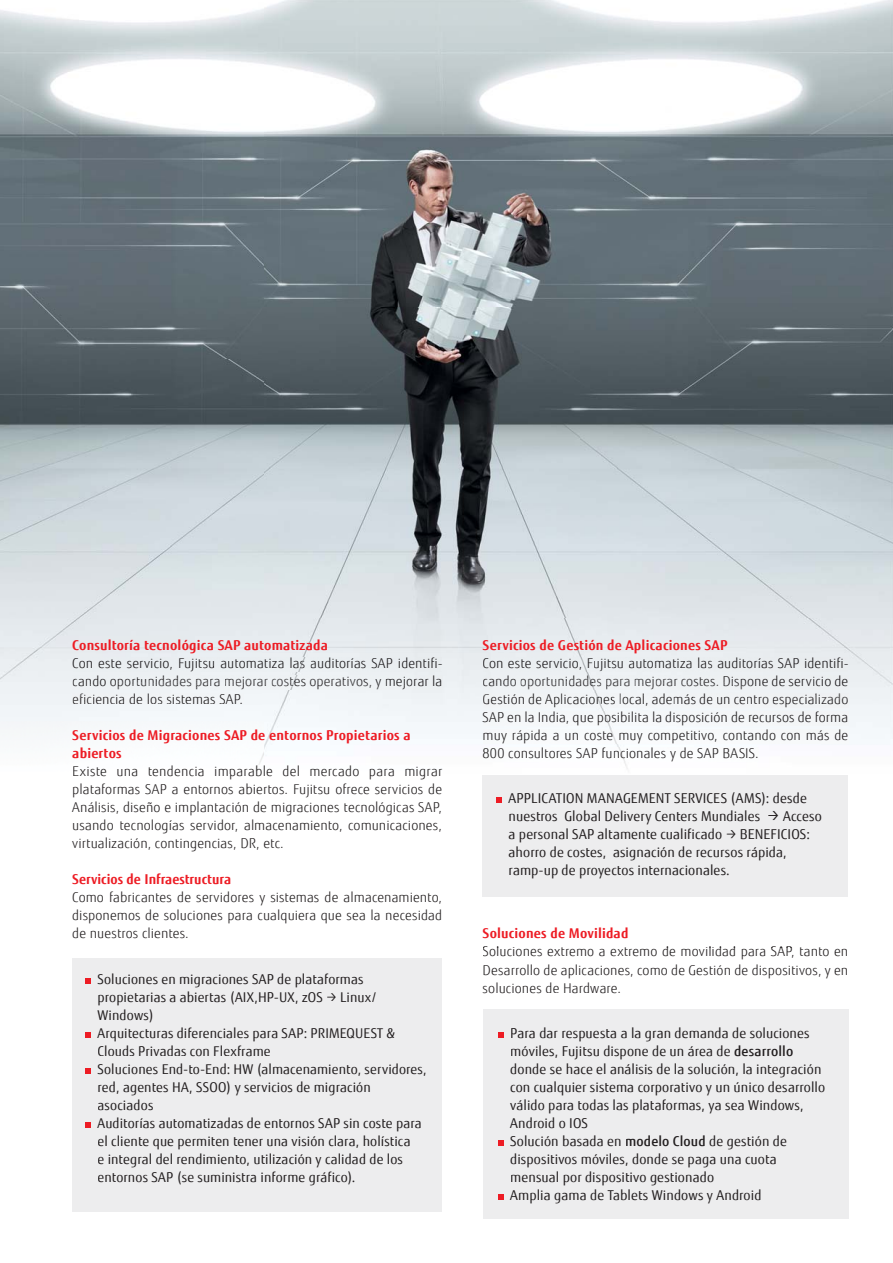
<style>
.page{position:relative;width:893px;height:1263px;background:#fff}
.page>*{position:absolute;margin:0;border:0;box-sizing:border-box;transform-origin:0 0}
.t1{font:13.65px/18px "Fujitsu Sans";letter-spacing:.005em;color:#231f20}
.t2{font:700 13.65px "Fujitsu Sans";color:#ed1c24}
.t3{font:300 13.5px/18px "Fujitsu Sans";letter-spacing:.005em;color:#231f20;text-align:justify}
.t4{font:13.5px/18px "Fujitsu Sans";letter-spacing:.005em;color:#231f20}
.t5{font:300 13.5px/18px "Fujitsu Sans";letter-spacing:.01em;color:#211e1f}
.t6{font:300 13.5px/18px "Fujitsu Sans";letter-spacing:.01em;color:#1e1c1e}
.t7{font:700 13.5px "Fujitsu Sans";letter-spacing:.015em;color:#ed1c24}
.s1{font-weight:700;color:#ed1c24}
.s2{color:#1c1a1c}
.s3{color:#1c1a1d}
.s4{color:#1d1b1d}
.s5{color:#1c1b1d}
.s6{color:#1e1b1d}
.s7{color:#1f1c1e}
.s8{color:#1e1c1d}
.s9{color:#1f1d1e}
.s10{color:#1f1d1f}
.s11{color:#201d1f}
.s12{color:#221f20}
.s13{color:#1d1a1c}
.s14{color:#1e1c1e}
.s15{color:#1d1a1d}
.s16{color:#181618}
.s17{color:#201e1f}
.s18{color:#201d1e}
.s19{color:#221e20}
.s20{color:#221e1f}
.s21{font-size:15.3px}
.s22{font-weight:500}
</style>
<div class="page">
<img style="left:0;top:0;width:893px;height:769px">
<div style="left:73px;top:657px;width:369px;height:14px;background:#eaeef1"></div>
<div style="left:73px;top:675px;width:369px;height:14px;background:#eef1f4"></div>
<div style="left:73px;top:693px;width:170px;height:11px;background:#f1f4f6"></div>
<img style="left:74px;top:765px;width:368px;height:4px">
<div style="left:72px;top:958px;width:370px;height:254px;background:#ededee"></div>
<svg style="left:85px;top:978px;width:6px;height:5px"></svg>
<svg style="left:85px;top:1032px;width:6px;height:6px"></svg>
<svg style="left:85px;top:1068px;width:6px;height:6px"></svg>
<svg style="left:85px;top:1122px;width:6px;height:6px"></svg>
<div style="left:483px;top:657px;width:365px;height:14px;background:#eaeef1"></div>
<div style="left:483px;top:675px;width:365px;height:14px;background:#edf1f3"></div>
<div style="left:483px;top:693px;width:365px;height:14px;background:#f1f4f6"></div>
<div style="left:483px;top:711px;width:365px;height:14px;background:#f4f7f9"></div>
<img style="left:484px;top:729px;width:364px;height:14px">
<img style="left:483px;top:747px;width:276px;height:14px">
<div style="left:483px;top:775px;width:365px;height:121px;background:#ededee"></div>
<svg style="left:496px;top:797px;width:6px;height:6px"></svg>
<div style="left:483px;top:1009px;width:365px;height:209px;background:#ededee"></div>
<svg style="left:498px;top:1032px;width:5px;height:6px"></svg>
<svg style="left:498px;top:1140px;width:5px;height:6px"></svg>
<svg style="left:498px;top:1194px;width:5px;height:6px"></svg>
<p class="t6" style="left:72px;top:636px;width:371px"><span class="s1">Consultoría tecnológica SAP automatizada<br></span><span class="s2">Co</span><span class="s3">n</span> <span class="s4">es</span><span class="s5">te</span> <span class="s4">s</span><span class="s3">er</span><span class="s5">vi</span><span class="s4">cio, Fujitsu automat</span><span class="s3">iz</span><span class="s4">a la</span>s <span class="s4">auditorías SAP i</span><span class="s3">de</span><span class="s2">ntifi&shy;</span><span class="s6">cando op</span>ortunidades para mejorar costes <span class="s7">oper</span>ativos, y mejo<span class="s6">rar</span> <span class="s4">la </span>ef<span class="s7">iciencia</span> <span class="s8">d</span><span class="s7">e lo</span><span class="s9">s</span> si<span class="s9">stemas</span> S<span class="s10">AP</span><span class="s11">.</span></p>
<p class="t3" style="left:72px;top:726px;width:371px;text-align:left"><span class="s1">Servicios de Migraciones SAP de entornos Propietarios a abiertos<br></span>Existe una tendencia <span class="s12">i</span>mpar<span class="s12">able</span> del mercado para migrar plataformas SAP a entornos abiertos. Fujitsu ofrece servicios de Análisis, diseño e implantación de migraciones tecnológicas SAP, usando tecnologías servidor, almacenamiento, comunicaciones, virtualización, contingencias, DR, etc.</p>
<p class="t2" style="left:72px;top:871px;width:160px">Servicios de Infraestructura</p>
<p class="t3" style="left:72px;top:889px;width:371px">Como fabricantes de servidores y sistemas de almacenamiento, disponemos de soluciones para cualquiera que sea la necesidad de nuestros clientes.</p>
<p class="t4" style="left:98px;top:970px;width:331px">Soluciones en migraciones SAP de plataformas propietarias a abiertas (AIX,HP-UX, zOS → Linux/ Windows)<br>Arquitecturas diferenciales para SAP: PRIMEQUEST &amp; Clouds Privadas con Flexframe<br>Soluciones End-to-End: HW (almacenamiento, servidores, red, agentes HA, SSOO) y servicios de migración asociados<br>Auditorías automatizadas de entornos SAP sin coste para el cliente que permiten tener una visión clara, holística<br>e integral del rendimiento, utilización y calidad de los entornos SAP (se suministra informe gráfico).</p>
<p class="t5" style="left:483px;top:636px;width:367px"><span class="s1">Servicios de Gestión de Aplicaciones SAP<br></span><span class="s2">Co</span><span class="s4">n este servi</span><span class="s3">ci</span><span class="s4">o, Fujitsu automatiza las au</span><span class="s2">di</span><span class="s4">to</span><span class="s3">rí</span><span class="s13">as</span> <span class="s2">S</span><span class="s3">AP</span> <span class="s2">identifi&shy;</span><span class="s6">ca</span><span class="s14">ndo oportunidades para mej</span><span class="s7">or</span><span class="s14">ar</span> <span class="s6">coste</span><span class="s7">s.</span> <span class="s6">Dispone de servic</span><span class="s4">io</span> <span class="s15">d</span><span class="s6">e </span><span class="s14">Ge</span><span class="s7">stión</span> <span class="s9">de Aplicaciones local,</span> <span class="s7">a</span><span class="s9">de</span><span class="s7">más de un centro espec</span><span class="s8">iali</span><span class="s14">za</span><span class="s8">do </span><span class="s7">SA</span><span class="s11">P en la India, que</span> p<span class="s16">o</span><span class="s17">s</span><span class="s11">ibilita la dis</span><span class="s17">po</span><span class="s11">sici</span><span class="s7">ón</span> <span class="s9">d</span><span class="s11">e</span> <span class="s18">re</span><span class="s11">cu</span><span class="s7">rs</span><span class="s18">os</span> <span class="s7">de fo</span><span class="s9">rm</span><span class="s7">a </span><span class="s11">mu</span>y rápida a un coste muy competitivo, contando co<span class="s11">n más de </span>800 <span class="s19">co</span><span class="s20">ns</span><span class="s19">ul</span><span class="s12">tores</span> <span class="s19">SA</span>P fu<span class="s12">nc</span>io<span class="s19">na</span><span class="s12">les y</span> de SAP <span class="s12">B</span>ASIS<span class="s12">.</span></p>
<p class="t1" style="left:509px;top:789px;width:315px">APPLICATION MANAGEMENT SERVICES (AMS): desde nuestros Global Delivery Centers Mundiales <span class="s21">→</span> Acceso a personal SAP altamente cualificado → BENEFICIOS: ahorro de costes, asignación de recursos rápida, ramp-up de proyectos internacionales.</p>
<p class="t7" style="left:483px;top:926px;width:147px">Soluciones de Movilidad</p>
<p class="t3" style="left:483px;top:943px;width:367px">Soluciones extremo a extremo de movilidad para SAP, tanto en Desarrollo de aplicaciones, como de Gestión de dispositivos, y en soluciones de Hardware.</p>
<p class="t1" style="left:510px;top:1024px;width:317px">Para dar respuesta a la gran demanda de soluciones móviles, Fujitsu dispone de un área de <span class="s22">desarrollo </span>donde se hace el análisis de la solución, la integración con cualquier sistema corporativo y un único desarrollo válido para todas las plataformas, ya sea Windows, Android o IOS<br>Solución basada en <span class="s22">modelo Cloud</span> de gestión de dispositivos móviles, donde se paga una cuota mensual por dispositivo gestionado<br>Amplia gama de Tablets Windows y Android</p>
</div>
